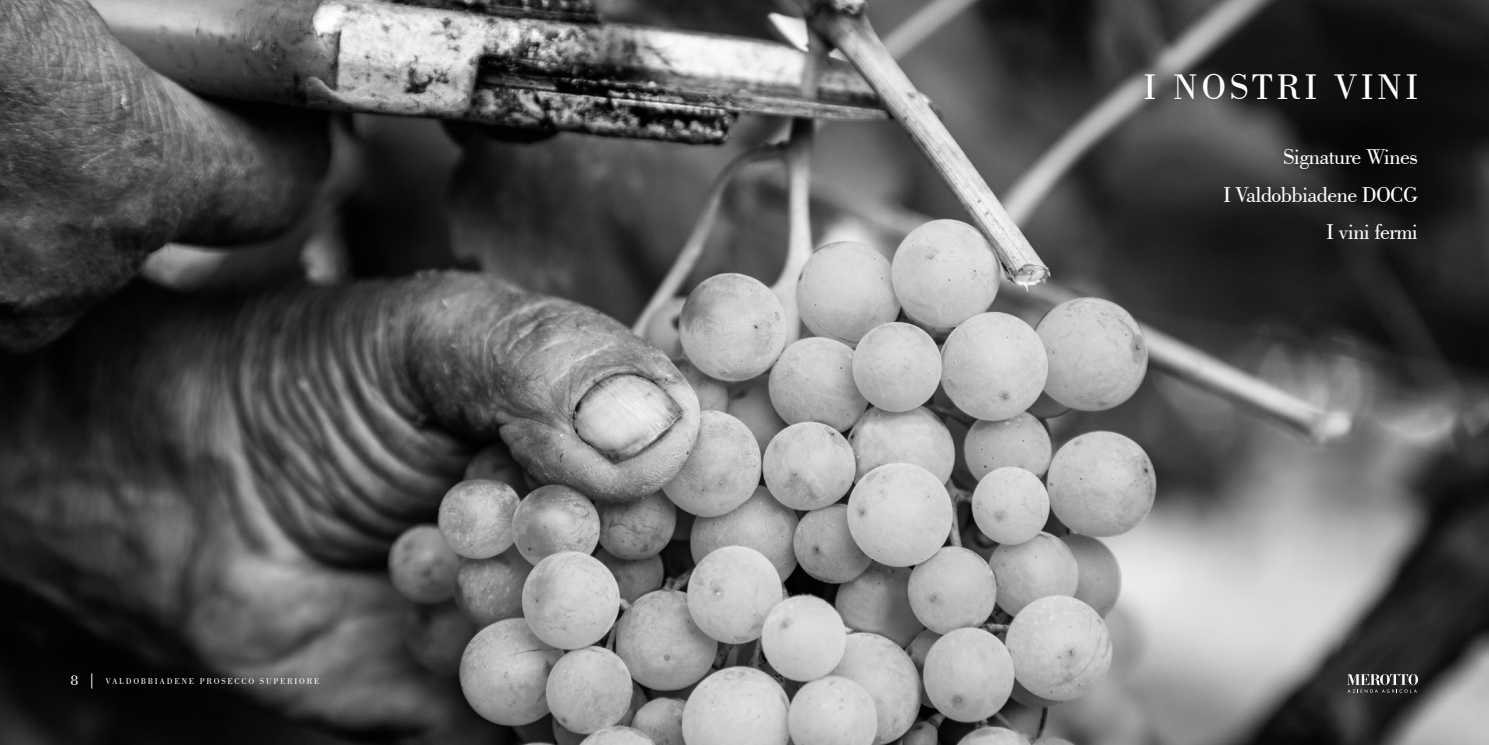
<style>
.page{position:relative;width:1489px;height:745px;background:#fff}
.page>*{position:absolute;margin:0;border:0;box-sizing:border-box;transform-origin:0 0}
.t1{font:37.5px "Bodoni BT";letter-spacing:.1em;color:#fff}
.t2{font:22.5px/37.5px "Bodoni BT";letter-spacing:-.025em;color:#fff;text-align:right}
.t3{font:8.75px "Bodoni BT";letter-spacing:.2em;color:#fff}
.s1{font-size:15px}
</style>
<div class="page">
<img style="left:0;top:0;width:1488px;height:744px">
<svg style="left:1346px;top:673px;width:71px;height:19px"></svg>
<p class="t3" style="left:71px;top:675px;width:250px"><span class="s1">8 |</span> VALDOBBIADENE PROSECCO SUPERIORE</p>
<h1 class="t1" style="left:1143px;top:64px;width:276px">I NOSTRI VINI</h1>
<p class="t2" style="left:1223px;top:138px;width:196px">Signature Wines<br>I Valdobbiadene DOCG<br>I vini fermi</p>
</div>
